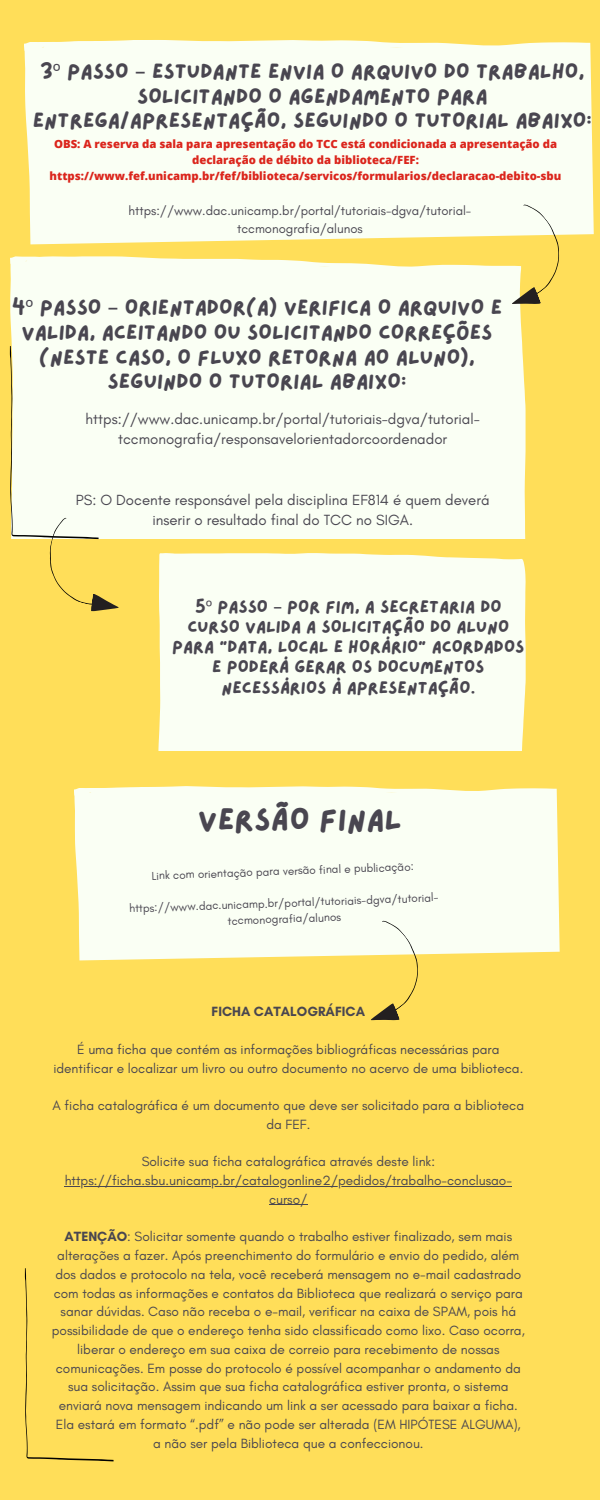
<style>
.page{position:relative;width:600px;height:1500px;background:#ffde59}
.page>*{position:absolute;margin:0;border:0;box-sizing:border-box;transform-origin:0 0}
.t1{font:31px "Lazydog";color:#494650}
.t2{font:21px/24.8px "Lazydog";color:#494650;text-align:center}
.t3{font:17.2px/20.2px "Lazydog";color:#494650;text-align:center}
.t4{font:15px/20.2px "Glacial Indifference";color:#494650;text-align:center}
.t5{font:13.6px/18.8px "Glacial Indifference";color:#494650;text-align:center}
.t6{font:700 13.6px "Glacial Indifference";color:#494650}
.t7{font:13px/18px "Glacial Indifference";color:#494650;text-align:center}
.t8{font:11.8px/15.9px "Glacial Indifference";color:#494650;text-align:center}
.t9{font:800 11.3px/15.8px "Open Sans";color:#db251c;text-align:center}
.s1{font-family:"Noto Sans"}
.s2{font-family:"Noto Sans Gurmukhi"}
.s3{font-weight:700}
</style>
<div class="page">
<div style="left:24px;top:40px;width:570px;height:204px;background:#fafff4"></div>
<div style="left:10px;top:256px;width:516px;height:282px;background:#fafff4"></div>
<div style="left:159px;top:553px;width:367px;height:197px;background:#fafff4"></div>
<svg style="left:9px;top:346px;width:111px;height:266px"></svg>
<svg style="left:480px;top:199px;width:99px;height:114px"></svg>
<div style="left:74px;top:786px;width:486px;height:175px;background:#fafff4"></div>
<svg style="left:24px;top:1268px;width:90px;height:194px"></svg>
<svg style="left:339px;top:916px;width:99px;height:105px"></svg>
<hr style="left:65px;top:1186px;width:447px;height:1px;background:#494650">
<hr style="left:269px;top:1205px;width:39px;height:1px;background:#494650">
<p class="t2" style="left:33px;top:60px;width:561px">3<span class="s1">º</span> PASSO <span class="s2">–</span> ESTUDANTE ENVIA O ARQUIVO DO TRABALHO,<br>SOLICITANDO O AGENDAMENTO PARA<br>ENTREGA/APRESENTAÇÃO, SEGUINDO O TUTORIAL ABAIXO:</p>
<p class="t9" style="left:50px;top:136px;width:513px">OBS: A reserva da sala para apresentação do TCC está condicionada a apresentação da declaração de débito da biblioteca/FEF: https://www.fef.unicamp.br/fef/biblioteca/servicos/formularios/declaracao-debito-sbu</p>
<p class="t7" style="left:129px;top:201px;width:344px">https://www.dac.unicamp.br/portal/tutoriais-dgva/tutorial&shy;tccmonografia/alunos</p>
<h6 class="t2" style="left:12px;top:296px;width:492px">4<span class="s1">º</span> PASSO <span class="s2">–</span> ORIENTADOR(A) VERIFICA O ARQUIVO E VALIDA, ACEITANDO OU SOLICITANDO CORREÇÕES (NESTE CASO, O FLUXO RETORNA AO ALUNO), SEGUINDO O TUTORIAL ABAIXO:</h6>
<p class="t4" style="left:86px;top:408px;width:396px">https://www.dac.unicamp.br/portal/tutoriais-dgva/tutorial&shy;tccmonografia/responsavelorientadorcoordenador</p>
<p class="t4" style="left:76px;top:489px;width:415px">PS: O Docente responsável pela disciplina EF814 é quem deverá inserir o resultado final do TCC no SIGA.</p>
<h2 class="t3" style="left:172px;top:597px;width:354px">5<span class="s1">º</span> PASSO <span class="s2">–</span> POR FIM, A SECRETARIA DO CURSO VALIDA A SOLICITAÇÃO DO ALUNO PARA “DATA, LOCAL E HORÁRIO” ACORDADOS E PODERÁ GERAR OS DOCUMENTOS NECESSÁRIOS À APRESENTAÇÃO.</h2>
<h3 class="t1" style="left:198px;top:805px;width:206px">VERSÃO FINAL</h3>
<p class="t8" style="left:151px;top:867px;width:264px;rotate:-2deg">Link com orientação para versão final e publicação:</p>
<p class="t8" style="left:129px;top:900px;width:309px;rotate:-2deg">https://www.dac.unicamp.br/portal/tutoriais-dgva/tutorial&shy;tccmonografia/alunos</p>
<h2 class="t6" style="left:212px;top:1003px;width:155px">FICHA CATALOGRÁFICA</h2>
<h5 class="t5" style="left:53px;top:1040px;width:471px">É uma ficha que contém as informações bibliográficas necessárias para identificar e localizar um livro ou outro documento no acervo de uma biblioteca.</h5>
<h5 class="t5" style="left:53px;top:1096px;width:473px">A ficha catalográfica é um documento que deve ser solicitado para a biblioteca da FEF.</h5>
<p class="t5" style="left:142px;top:1152px;width:295px">Solicite sua ficha catalográfica através deste link:</p>
<p class="t5" style="left:65px;top:1171px;width:449px">https://ficha.sbu.unicamp.br/catalogonline2/pedidos/trabalho-conclusao&shy;curso/</p>
<p class="t5" style="left:65px;top:1227px;width:449px"><span class="s3">ATENÇÃO</span>: Solicitar somente quando o trabalho estiver finalizado, sem mais</p>
<p class="t5" style="left:52px;top:1246px;width:475px">alterações a fazer. Após preenchimento do formulário e envio do pedido, além dos dados e protocolo na tela, você receberá mensagem no e-mail cadastrado com todas as informações e contatos da Biblioteca que realizará o serviço para sanar dúvidas. Caso não receba o e-mail, verificar na caixa de SPAM, pois há possibilidade de que o endereço tenha sido classificado como lixo. Caso ocorra, liberar o endereço em sua caixa de correio para recebimento de nossas comunicações. Em posse do protocolo é possível acompanhar o andamento da sua solicitação. Assim que sua ficha catalográfica estiver pronta, o sistema enviará nova mensagem indicando um link a ser acessado para baixar a ficha.<br>Ela estará em formato “.pdf” e não pode ser alterada (EM HIPÓTESE ALGUMA), a não ser pela Biblioteca que a confeccionou.</p>
</div>
